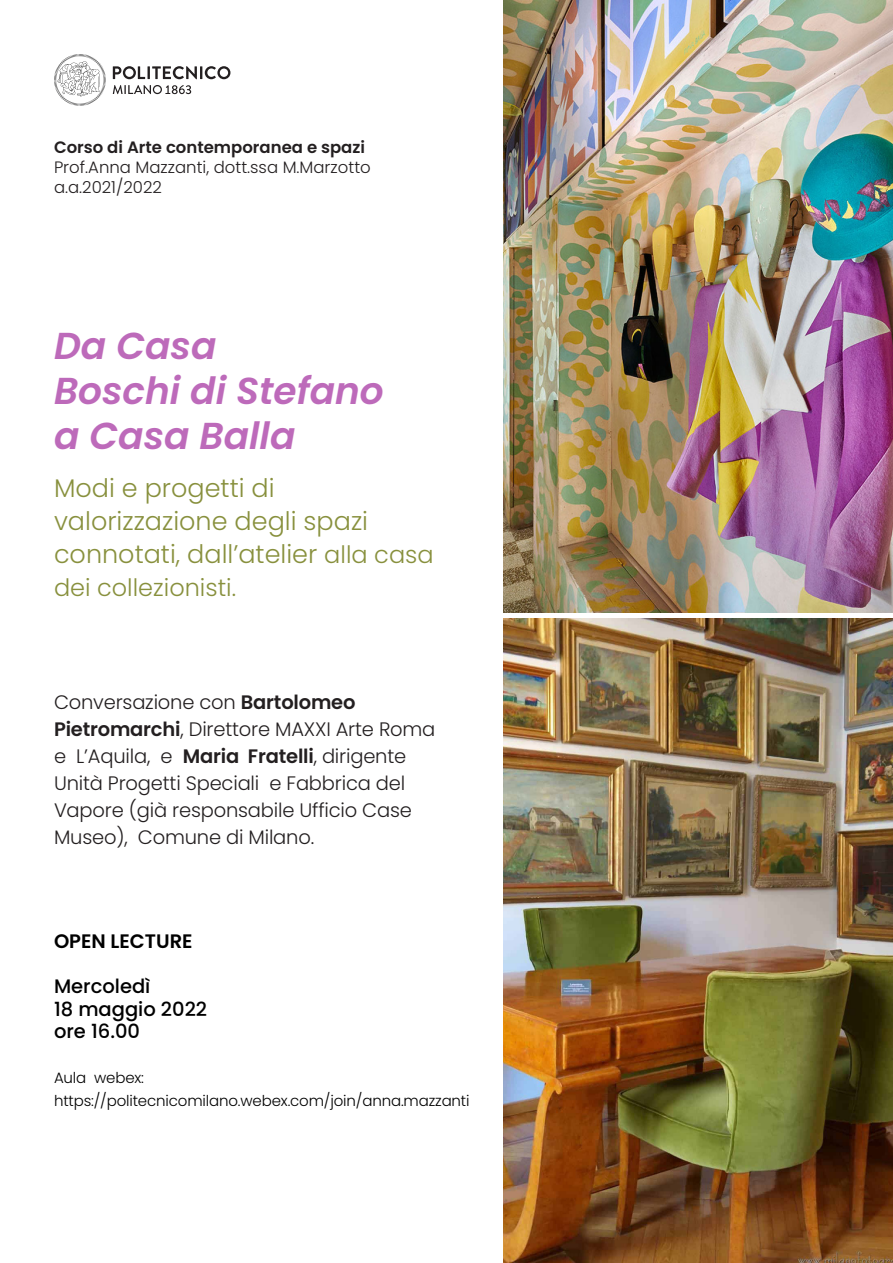
<style>
.page{position:relative;width:893px;height:1263px;background:#fff}
.page>*{position:absolute;margin:0;border:0;box-sizing:border-box;transform-origin:0 0}
.t1{font:italic 600 37.5px "Poppins";color:#bd6aba}
.t2{font:300 25.5px/33px "Poppins";color:#88903d}
.t3{font:300 24px "Poppins";color:#88903d}
.t4{font:300 19.5px/27px "Poppins";letter-spacing:-.01em;color:#231f20}
.t5{font:500 19.5px "Poppins";color:#000}
.t6{font:600 19.5px "Poppins";color:#000}
.t7{font:300 16.5px "Poppins";color:#231f20}
.t8{font:600 16.5px "Poppins";color:#231f20}
.t9{font:300 15px "Poppins";letter-spacing:-.01em;color:#000}
.s1{font-size:24px}
.s2{font-weight:600}
</style>
<div class="page">
<img style="left:504px;top:1px;width:389px;height:611px">
<img style="left:504px;top:619px;width:389px;height:644px">
<svg style="left:113px;top:85px;width:78px;height:9px"></svg>
<svg style="left:113px;top:66px;width:117px;height:13px"></svg>
<svg style="left:54px;top:54px;width:52px;height:52px"></svg>
<p class="t8" style="left:54px;top:138px;width:313px">Corso di Arte contemporanea e spazi</p>
<p class="t7" style="left:54px;top:158px;width:318px">Prof.Anna Mazzanti, dott.ssa M.Marzotto</p>
<p class="t7" style="left:54px;top:178px;width:109px">a.a.2021/2022</p>
<p class="t1" style="left:54px;top:324px;width:164px">Da Casa</p>
<p class="t1" style="left:54px;top:369px;width:331px">Boschi di Stefano</p>
<p class="t1" style="left:54px;top:414px;width:243px">a Casa Balla</p>
<p class="t2" style="left:54px;top:472px;width:381px">Modi e progetti di valorizzazione degli spazi connotati, dall’atelier <span class="s1">alla casa</span></p>
<p class="t3" style="left:54px;top:574px;width:184px">dei collezionisti.</p>
<p class="t4" style="left:54px;top:689px;width:383px">Conversazione con <span class="s2">Bartolomeo Pietromarchi</span>, Direttore MAXXI Arte Roma e L’Aquila, e <span class="s2">Maria Fratelli</span>, dirigente Unità Progetti Speciali e Fabbrica del Vapore (già responsabile Ufficio Case Museo), Comune di Milano.</p>
<p class="t6" style="left:54px;top:930px;width:140px">OPEN LECTURE</p>
<p class="t5" style="left:54px;top:975px;width:98px">Mercoledì</p>
<p class="t5" style="left:54px;top:997px;width:155px">18 maggio 2022</p>
<p class="t5" style="left:54px;top:1020px;width:88px">ore 16.00</p>
<p class="t9" style="left:54px;top:1069px;width:92px">Aula webex:</p>
<p class="t9" style="left:54px;top:1092px;width:417px">https://politecnicomilano.webex.com/join/anna.mazzanti</p>
</div>
